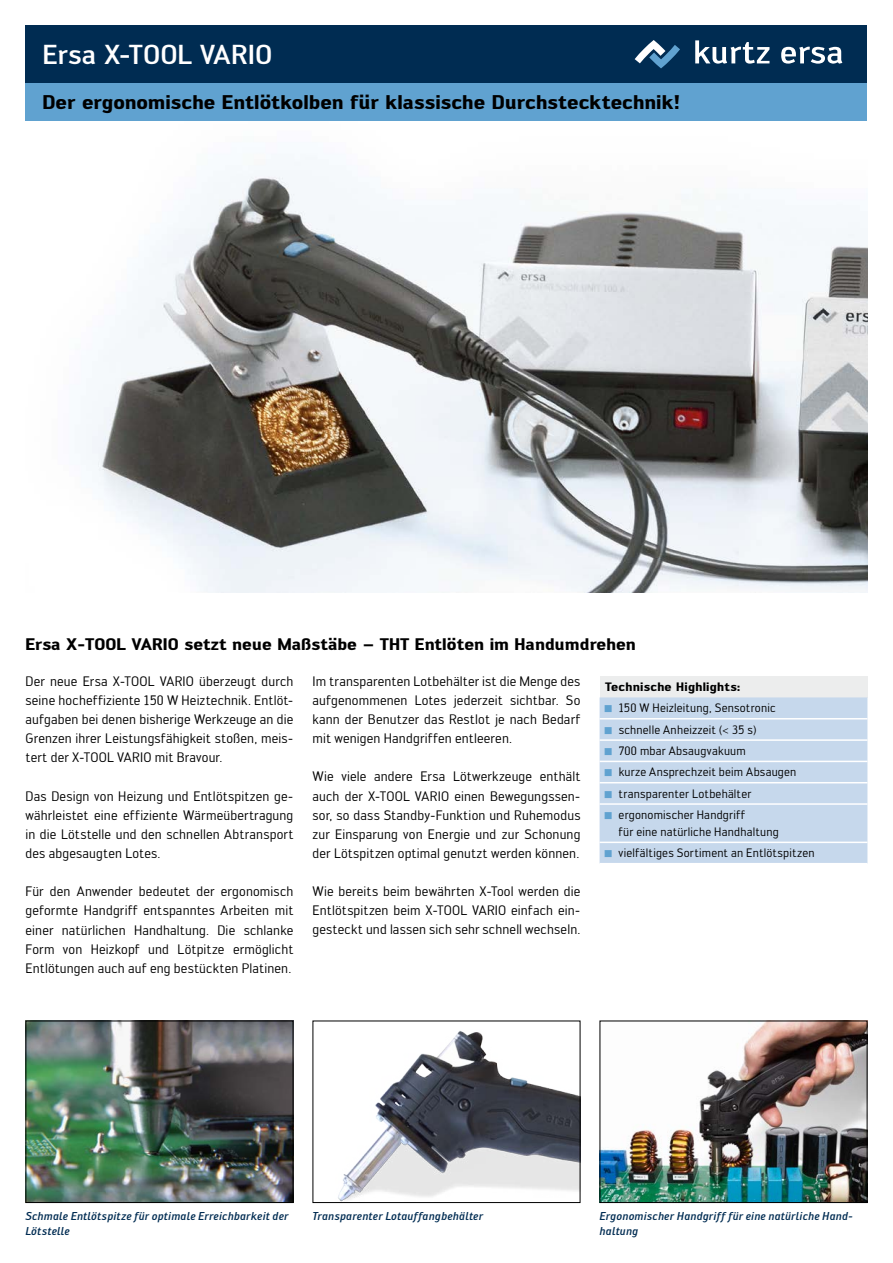
<style>
.page{position:relative;width:893px;height:1263px;background:#fff}
.page>*{position:absolute;margin:0;border:0;box-sizing:border-box;transform-origin:0 0}
.t1{font:500 27px "Engel";color:#fff}
.t2{font:700 19.5px "Engel";color:#000}
.t3{font:700 16.5px "Engel";color:#000}
.t4{font:13.5px/19.2px "Engel";letter-spacing:.01em;color:#000;text-align:justify}
.t5{font:12px/21.3px "Engel";letter-spacing:.015em;color:#000}
.t6{font:700 12px "Engel";letter-spacing:.015em;color:#000}
.t7{font:italic 500 11.25px/14.9px "Engel";letter-spacing:.015em;color:#002c52}
</style>
<div class="page">
<div style="left:26px;top:26px;width:841px;height:57px;background:#002c52"></div>
<svg style="left:695px;top:40px;width:74px;height:24px"></svg>
<svg style="left:781px;top:47px;width:61px;height:17px"></svg>
<svg style="left:635px;top:40px;width:45px;height:28px"></svg>
<div style="left:26px;top:83px;width:841px;height:38px;background:#60a2d0"></div>
<img style="left:602px;top:1022px;width:263px;height:179px">
<div style="left:600px;top:1020px;width:267px;height:183px;border:1px solid #000"></div>
<img style="left:338px;top:1031px;width:240px;height:170px">
<div style="left:313px;top:1020px;width:267px;height:183px;border:1px solid #000"></div>
<img style="left:28px;top:1022px;width:263px;height:179px">
<div style="left:26px;top:1020px;width:267px;height:183px;border:1px solid #000"></div>
<img style="left:86px;top:157px;width:781px;height:435px">
<div style="left:600px;top:676px;width:267px;height:21px;background:#eceded"></div>
<svg style="left:600px;top:697px;width:267px;height:166px"></svg>
<h1 class="t1" style="left:43px;top:39px;width:231px">Ersa X-TOOL VARIO</h1>
<h2 class="t2" style="left:43px;top:90px;width:639px">Der ergonomische Entlötkolben für klassische Durchstecktechnik!</h2>
<p class="t3" style="left:26px;top:634px;width:612px">Ersa X-TOOL VARIO setzt neue Maßstäbe – THT Entlöten im Handumdrehen</p>
<p class="t4" style="left:26px;top:671px;width:269px">Der neue Ersa X-TOOL VARIO überzeugt durch seine hocheffiziente 150 W Heiztechnik. Entlöt&shy;aufgaben bei denen bisherige Werkzeuge an die Grenzen ihrer Leistungsfähigkeit stoßen, meis&shy;tert der X-TOOL VARIO mit Bravour.</p>
<p class="t4" style="left:26px;top:786px;width:269px">Das Design von Heizung und Entlötspitzen ge&shy;währleistet eine effiziente Wärmeübertragung in die Lötstelle und den schnellen Abtransport des abgesaugten Lotes.</p>
<p class="t4" style="left:26px;top:882px;width:269px">Für den Anwender bedeutet der ergonomisch geformte Handgriff entspanntes Arbeiten mit einer natürlichen Handhaltung. Die schlanke Form von Heizkopf und Lötpitze ermöglicht Entlötungen auch auf eng bestückten Platinen.</p>
<p class="t4" style="left:313px;top:671px;width:269px">Im transparenten Lotbehälter ist die Menge des aufgenommenen Lotes jederzeit sichtbar. So kann der Benutzer das Restlot je nach Bedarf mit wenigen Handgriffen entleeren.</p>
<p class="t4" style="left:313px;top:767px;width:269px">Wie viele andere Ersa Lötwerkzeuge enthält auch der X-TOOL VARIO einen Bewegungssen&shy;sor, so dass Standby-Funktion und Ruhemodus zur Einsparung von Energie und zur Schonung der Lötspitzen optimal genutzt werden können.</p>
<p class="t4" style="left:313px;top:882px;width:269px">Wie bereits beim bewährten X-Tool werden die Entlötspitzen beim X-TOOL VARIO einfach ein&shy;gesteckt und lassen sich sehr schnell wechseln.</p>
<p class="t6" style="left:605px;top:680px;width:137px">Technische Highlights:</p>
<p class="t5" style="left:619px;top:697px;width:179px">150 W Heizleitung, Sensotronic schnelle Anheizzeit (&lt; 35 s)<br>700 mbar Absaugvakuum<br>kurze Ansprechzeit beim Absaugen transparenter Lotbehälter ergonomischer Handgriff</p>
<p class="t5" style="left:619px;top:821px;width:197px">für eine natürliche Handhaltung vielfältiges Sortiment an Entlötspitzen</p>
<p class="t7" style="left:26px;top:1208px;width:265px">Schmale Entlötspitze für optimale Erreichbarkeit der</p>
<p class="t7" style="left:313px;top:1208px;width:172px">Transparenter Lotauffangbehälter</p>
<p class="t7" style="left:26px;top:1223px;width:46px">Lötstelle</p>
<p class="t7" style="left:600px;top:1208px;width:255px">Ergonomischer Handgriff für eine natürliche Hand&shy;haltung</p>
</div>
